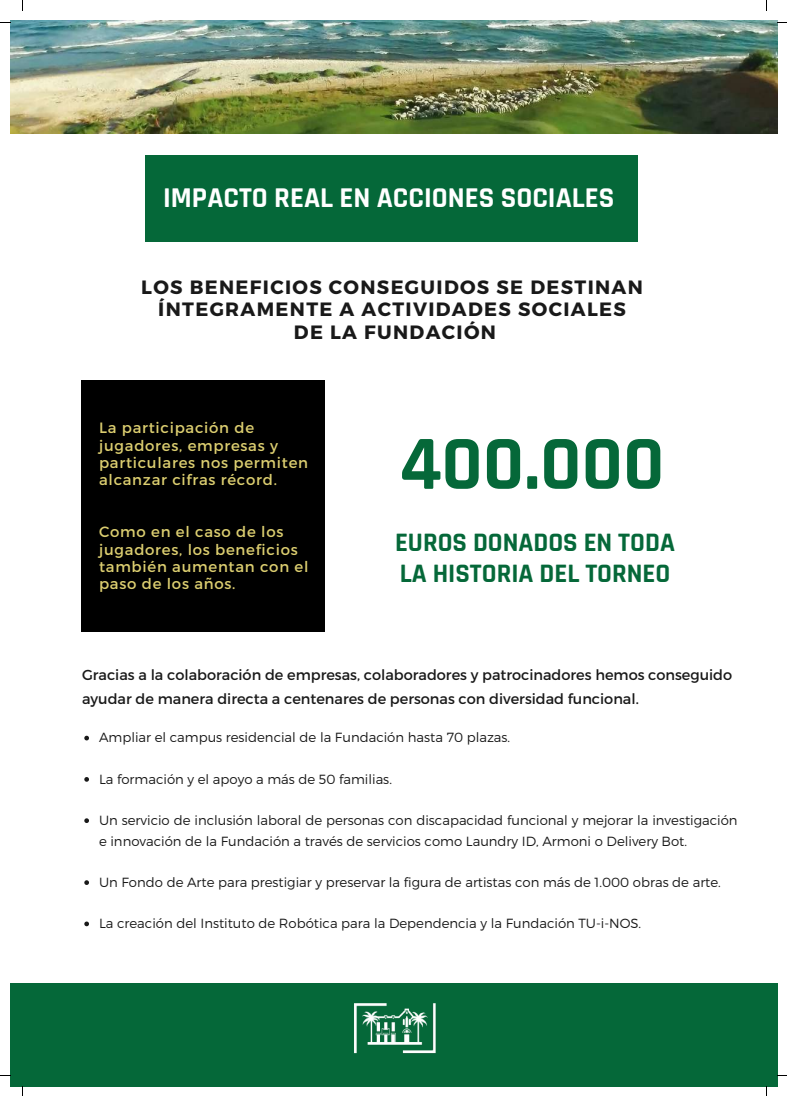
<style>
.page{position:relative;width:787px;height:1096px;background:#fff}
.page>*{position:absolute;margin:0;border:0;box-sizing:border-box;transform-origin:0 0}
.t1{font:700 77.38px "Rajdhani";color:#056839}
.t2{font:700 29px "Rajdhani";color:#fff}
.t3{font:700 26.88px/31px "Rajdhani";color:#056839}
.t4{font:700 19.25px/22.5px "Montserrat";letter-spacing:.07em;color:#191919;text-align:center}
.t5{font:14.88px/17.4px "Montserrat";letter-spacing:.05em;color:#dcce70}
.t6{font:14.5px/23.5px "Montserrat";color:#191919}
.t7{font:300 13.25px/20.6px "Montserrat";color:#191919}
</style>
<div class="page">
<img style="left:10px;top:21px;width:767px;height:112px">
<div style="left:145px;top:155px;width:492px;height:86px;background:#056839"></div>
<div style="left:10px;top:983px;width:767px;height:103px;background:#056839"></div>
<img style="left:354px;top:1003px;width:82px;height:51px">
<div style="left:82px;top:380px;width:243px;height:251px;background:#000"></div>
<svg style="left:84px;top:735px;width:5px;height:5px"></svg>
<svg style="left:84px;top:777px;width:5px;height:4px"></svg>
<svg style="left:84px;top:818px;width:5px;height:5px"></svg>
<svg style="left:84px;top:880px;width:5px;height:4px"></svg>
<svg style="left:84px;top:921px;width:5px;height:5px"></svg>
<h2 class="t2" style="left:163px;top:179px;width:453px">IMPACTO REAL EN ACCIONES SOCIALES</h2>
<h3 class="t4" style="left:141px;top:274px;width:503px">LOS BENEFICIOS CONSEGUIDOS SE DESTINAN<br>ÍNTEGRAMENTE A ACTIVIDADES SOCIALES<br>DE LA FUNDACIÓN</h3>
<p class="t5" style="left:99px;top:418px;width:210px">La participación de jugadores, empresas y particulares nos permiten alcanzar cifras récord.</p>
<p class="t5" style="left:99px;top:522px;width:211px">Como en el caso de los jugadores, los beneficios también aumentan con el paso de los años.</p>
<h1 class="t1" style="left:399px;top:417px;width:266px">400.000</h1>
<h3 class="t3" style="left:395px;top:527px;width:281px">EUROS DONADOS EN TODA<br>LA HISTORIA DEL TORNEO</h3>
<p class="t6" style="left:82px;top:662px;width:652px">Gracias a la colaboración de empresas, colaboradores y patrocinadores hemos conseguido ayudar de manera directa a centenares de personas con diversidad funcional.</p>
<p class="t7" style="left:99px;top:726px;width:413px">Ampliar el campus residencial de la Fundación hasta 70 plazas.</p>
<p class="t7" style="left:99px;top:767px;width:294px">La formación y el apoyo a más de 50 familias.</p>
<p class="t7" style="left:99px;top:809px;width:640px">Un servicio de inclusión laboral de personas con discapacidad funcional y mejorar la investigación e innovación de la Fundación a través de servicios como Laundry ID, Armoni o Delivery Bot.</p>
<p class="t7" style="left:99px;top:871px;width:623px">Un Fondo de Arte para prestigiar y preservar la figura de artistas con más de 1.000 obras de arte.</p>
<p class="t7" style="left:99px;top:912px;width:544px">La creación del Instituto de Robótica para la Dependencia y la Fundación TU-i-NOS.</p>
</div>
